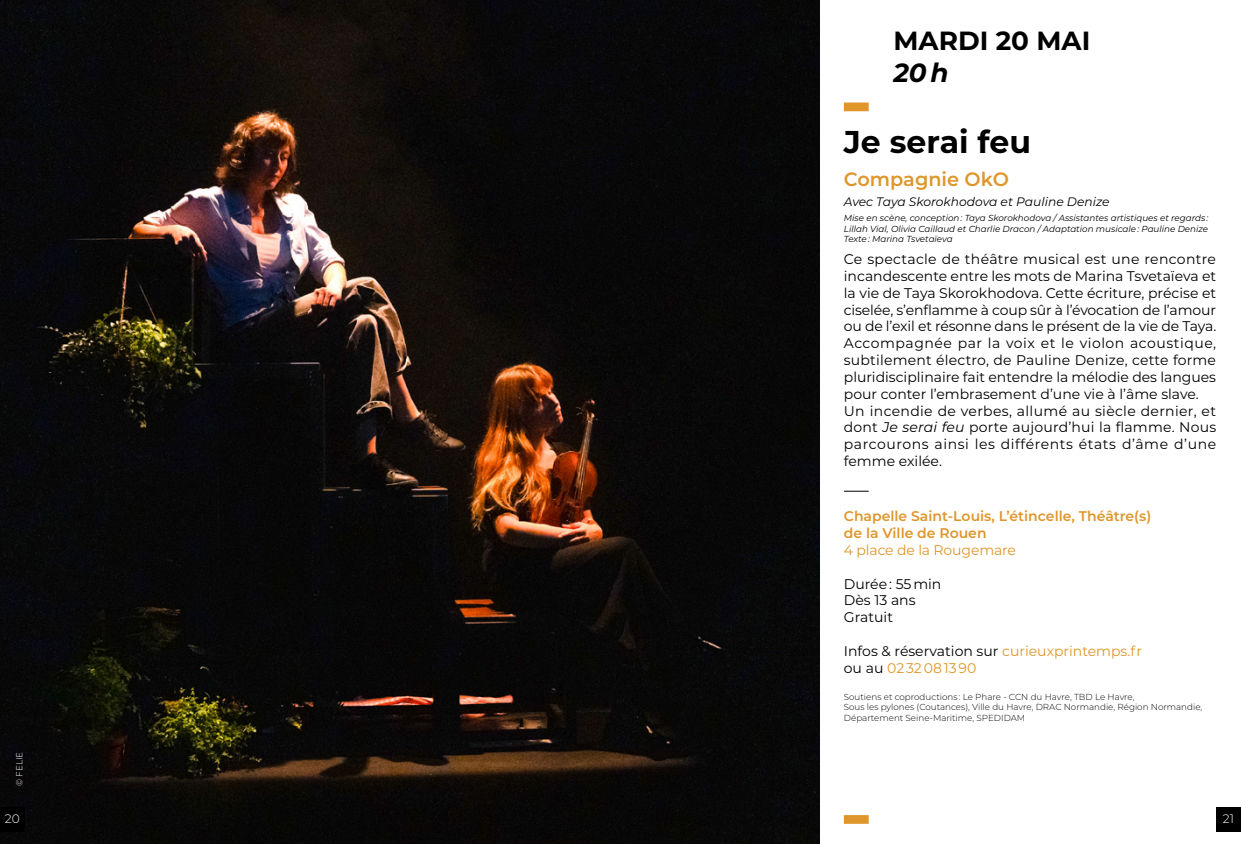
<style>
.page{position:relative;width:1241px;height:844px;background:#fff}
.page>*{position:absolute;margin:0;border:0;box-sizing:border-box;transform-origin:0 0}
.t1{font:700 31.5px "Montserrat";color:#000}
.t2{font:700 26.25px "Montserrat";color:#000}
.t3{font:italic 700 26.25px "Montserrat";color:#000}
.t4{font:600 19.25px "Montserrat";color:#df962a}
.t5{font:14px/16.8px "Montserrat";color:#000}
.t6{font:14px/16.8px "Montserrat";color:#df962a}
.t7{font:600 14px/16.8px "Montserrat";color:#df962a}
.t8{font:italic 12.25px "Montserrat";color:#000}
.t9{font:300 12.25px "Montserrat";color:#fff}
.t10{font:italic 8.75px/10.5px "Montserrat";color:#000;text-align:justify}
.t11{font:300 8.75px/10.5px "Montserrat";color:#000}
.t12{font:300 8.75px "Montserrat";color:#fff}
.s1{font-style:italic}
.s2{color:#000}
</style>
<div class="page">
<img style="left:0;top:0;width:819px;height:843px">
<div style="left:843px;top:102px;width:25px;height:9px;background:#df962a"></div>
<div style="left:843px;top:814px;width:25px;height:9px;background:#df962a"></div>
<svg style="left:844px;top:490px;width:24px;height:1px"></svg>
<div style="left:0;top:806px;width:25px;height:25px;background:#000"></div>
<div style="left:1215px;top:806px;width:25px;height:25px;background:#000"></div>
<h2 class="t2" style="left:893px;top:22px;width:198px">MARDI 20 MAI</h2>
<h2 class="t3" style="left:893px;top:53px;width:57px">20 h</h2>
<h1 class="t1" style="left:843px;top:119px;width:189px">Je serai feu</h1>
<h3 class="t4" style="left:843px;top:166px;width:167px">Compagnie OkO</h3>
<p class="t8" style="left:843px;top:193px;width:267px">Avec Taya Skorokhodova et Pauline Denize</p>
<p class="t10" style="left:843px;top:213px;width:366px">Mise en scène, conception : Taya Skorokhodova / Assistantes artistiques et regards :<br>Lillah Vial, Olivia Caillaud et Charlie Dracon / Adaptation musicale : Pauline Denize Texte : Marina Tsvetaïeva</p>
<p class="t5" style="left:843px;top:250px;width:374px">Ce spectacle de théâtre musical est une rencontre incandescente entre les mots de Marina Tsvetaïeva et la vie de Taya Skorokhodova. Cette écriture, précise et ciselée, s’enflamme à coup sûr à l’évocation de l’amour ou de l’exil et résonne dans le présent de la vie de Taya.<br>Accompagnée par la voix et le violon acoustique, subtilement électro, de Pauline Denize, cette forme pluridisciplinaire fait entendre la mélodie des langues pour conter l’embrasement d’une vie à l’âme slave.<br>Un incendie de verbes, allumé au siècle dernier, et dont <span class="s1">Je serai feu</span> porte aujourd’hui la flamme. Nous parcourons ainsi les différents états d’âme d’une femme exilée.</p>
<p class="t12" style="left:13px;top:786px;width:36px;rotate:-90deg">© FELIE</p>
<p class="t7" style="left:843px;top:507px;width:309px">Chapelle Saint-Louis, L’étincelle, Théâtre(s) de la Ville de Rouen</p>
<p class="t6" style="left:843px;top:541px;width:173px">4 place de la Rougemare</p>
<p class="t5" style="left:843px;top:574px;width:99px">Durée : 55 min<br>Dès 13 ans<br>Gratuit</p>
<p class="t6" style="left:843px;top:641px;width:299px"><span class="s2">Infos &amp; réservation sur</span> curieuxprintemps.fr <span class="s2">ou au</span> 02 32 08 13 90</p>
<p class="t11" style="left:843px;top:691px;width:360px">Soutiens et coproductions : Le Phare - CCN du Havre, TBD Le Havre,<br>Sous les pylones (Coutances), Ville du Havre, DRAC Normandie, Région Normandie,<br>Département Seine-Maritime, SPEDIDAM</p>
<p class="t9" style="left:5px;top:810px;width:16px">20</p>
<p class="t9" style="left:1222px;top:810px;width:13px">21</p>
</div>
